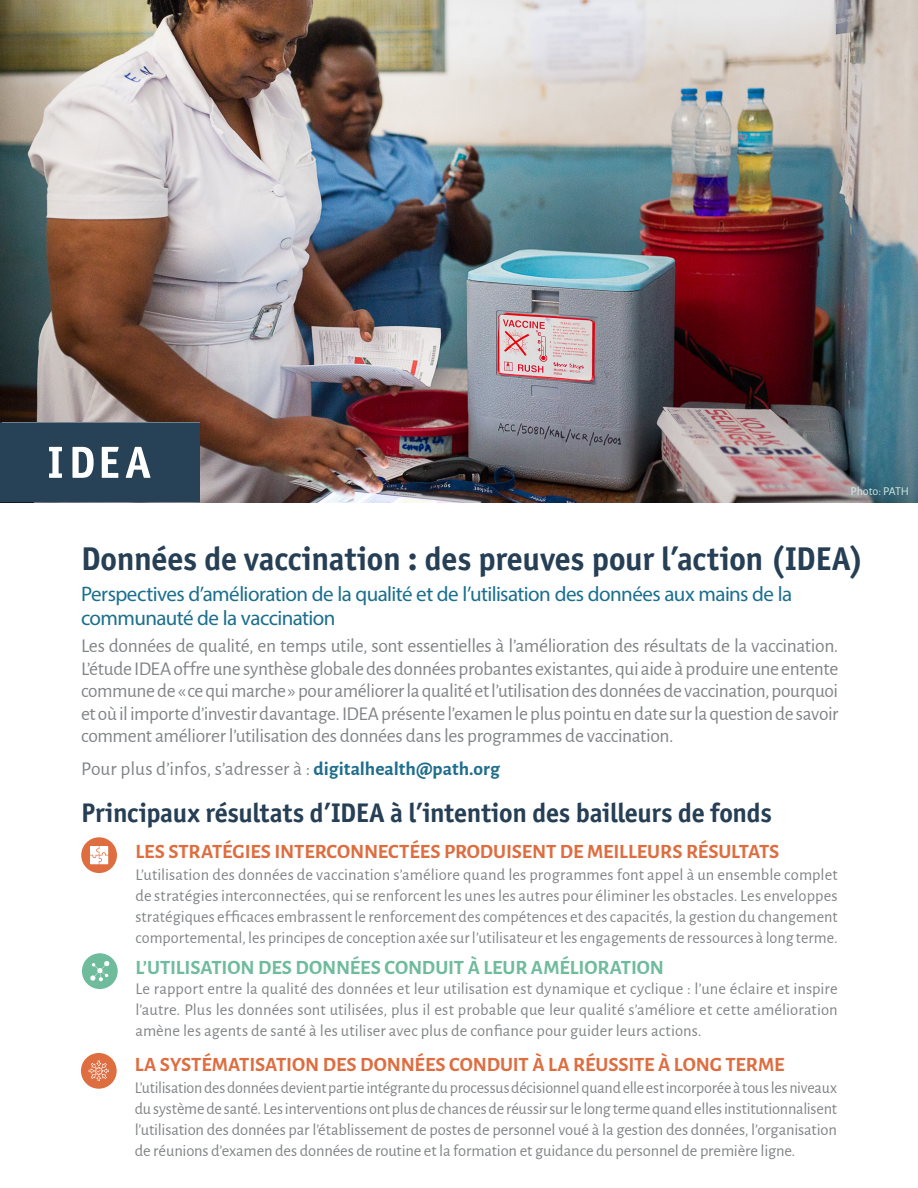
<style>
.page{position:relative;width:918px;height:1188px;background:#fff}
.page>*{position:absolute;margin:0;border:0;box-sizing:border-box;transform-origin:0 0}
.t1{font:700 33px "Officina Sans ITC Pro";letter-spacing:-.005em;color:#263f55}
.t2{font:700 27px "Officina Sans ITC Pro";letter-spacing:-.01em;color:#263f55}
.t3{font:21px/24px "Myriad Pro";letter-spacing:-.03em;color:#1b6f8d}
.t4{font:700 20.4px "Alegreya Sans";letter-spacing:-.005em;color:#de6d40}
.t5{font:700 20.4px "Alegreya Sans";letter-spacing:-.005em;color:#6fbc9d}
.t6{font:19.5px/22.5px "Alegreya Sans";letter-spacing:-.015em;color:#818486;text-align:justify}
.t7{font:16.5px/21px "Alegreya Sans";color:#818486;text-align:justify}
.t8{font:12px "Alegreya Sans";color:#d4ebe1}
.s1{font-weight:700;color:#1e6e8c}
</style>
<div class="page">
<img style="left:0;top:0;width:918px;height:503px">
<svg style="left:0;top:423px;width:200px;height:79px;background:#3a5164"></svg>
<div style="left:81px;top:837px;width:36px;height:36px;background:#de6d40;border-radius:50%"></div>
<svg style="left:90px;top:846px;width:18px;height:18px"></svg>
<div style="left:82px;top:953px;width:36px;height:36px;background:#6fbc9d;border-radius:50%"></div>
<svg style="left:90px;top:961px;width:19px;height:20px"></svg>
<div style="left:81px;top:1053px;width:36px;height:36px;background:#de6d40;border-radius:50%"></div>
<svg style="left:89px;top:1061px;width:20px;height:20px"></svg>
<p class="t8" style="left:850px;top:483px;width:60px">Photo: PATH</p>
<p class="t1" style="left:81px;top:538px;width:784px">Données de vaccination : des preuves pour l’action (IDEA)</p>
<p class="t3" style="left:81px;top:581px;width:713px">Perspectives d’amélioration de la qualité et de l’utilisation des données aux mains de la communauté de la vaccination</p>
<p class="t6" style="left:81px;top:634px;width:759px">Les données de qualité, en temps utile, sont essentielles à l’amélioration des résultats de la vaccination.<br>L’étude IDEA offre une synthèse globale des données probantes existantes, qui aide à produire une entente commune de « ce qui marche » pour améliorer la qualité et l’utilisation des données de vaccination, pourquoi et où il importe d’investir davantage. IDEA présente l’examen le plus pointu en date sur la question de savoir comment améliorer l’utilisation des données dans les programmes de vaccination.</p>
<p class="t6" style="left:81px;top:756px;width:420px">Pour plus d’infos, s’adresser à : <span class="s1">digitalhealth@path.org</span></p>
<p class="t2" style="left:81px;top:796px;width:693px">Principaux résultats d’IDEA à l’intention des bailleurs de fonds</p>
<p class="t4" style="left:135px;top:837px;width:645px">LES STRATÉGIES INTERCONNECTÉES PRODUISENT DE MEILLEURS RÉSULTATS</p>
<p class="t7" style="left:135px;top:863px;width:704px">L’utilisation des données de vaccination s’améliore quand les programmes font appel à un ensemble complet de stratégies interconnectées, qui se renforcent les unes les autres pour éliminer les obstacles. Les enveloppes stratégiques efficaces embrassent le renforcement des compétences et des capacités, la gestion du changement comportemental, les principes de conception axée sur l’utilisateur et les engagements de ressources à long terme.</p>
<p class="t7" style="left:135px;top:978px;width:704px">Le rapport entre la qualité des données et leur utilisation est dynamique et cyclique : l’une éclaire et inspire l’autre. Plus les données sont utilisées, plus il est probable que leur qualité s’améliore et cette amélioration amène les agents de santé à les utiliser avec plus de confiance pour guider leurs actions.</p>
<p class="t5" style="left:135px;top:952px;width:530px">L’UTILISATION DES DONNÉES CONDUIT À LEUR AMÉLIORATION</p>
<p class="t4" style="left:135px;top:1050px;width:651px">LA SYSTÉMATISATION DES DONNÉES CONDUIT À LA RÉUSSITE À LONG TERME</p>
<p class="t7" style="left:135px;top:1076px;width:704px">L’utilisation des données devient partie intégrante du processus décisionnel quand elle est incorporée à tous les niveaux du système de santé. Les interventions ont plus de chances de réussir sur le long terme quand elles institutionnalisent l’utilisation des données par l’établissement de postes de personnel voué à la gestion des données, l’organisation de réunions d’examen des données de routine et la formation et guidance du personnel de première ligne.</p>
</div>
